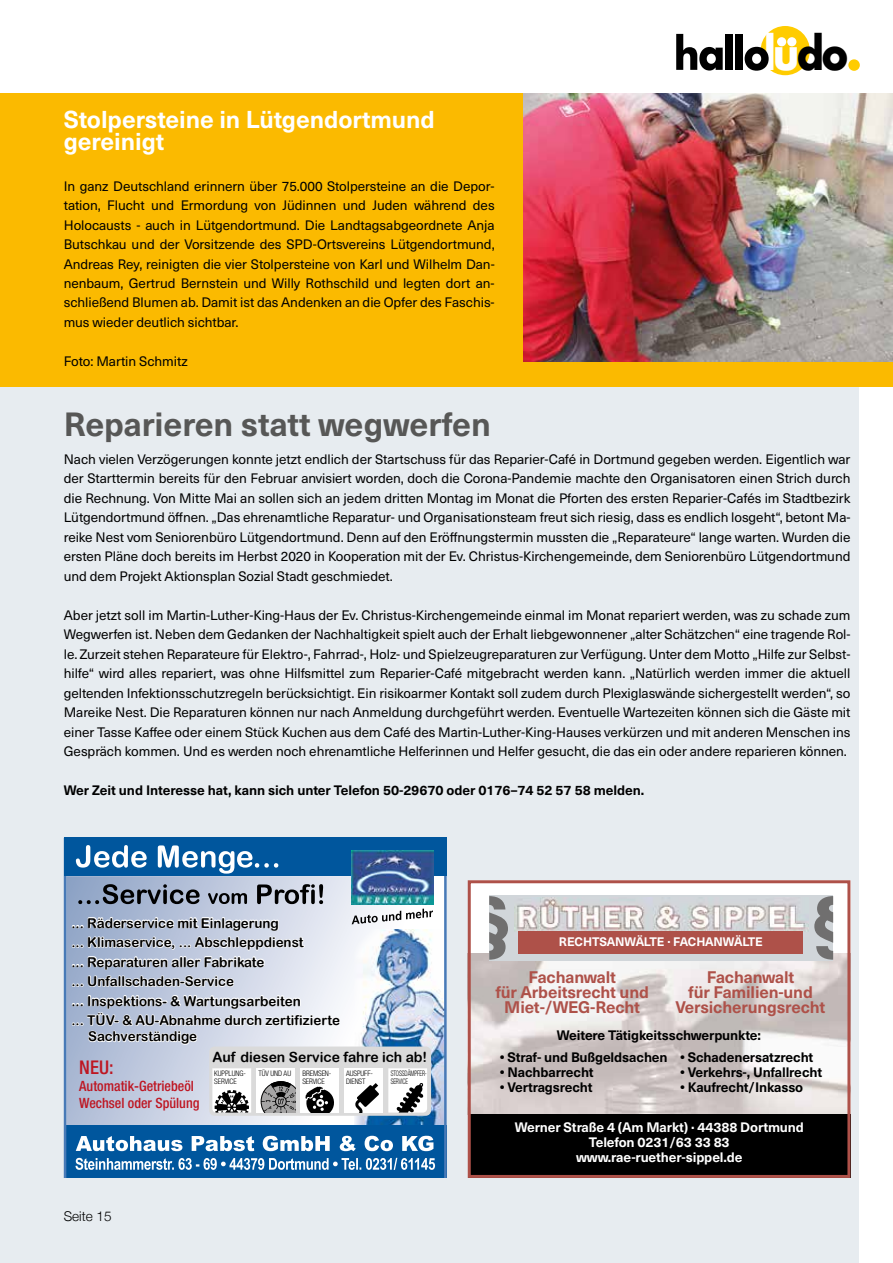
<style>
.page{position:relative;width:893px;height:1263px;background:#fff}
.page>*{position:absolute;margin:0;border:0;box-sizing:border-box;transform-origin:0 0}
.t1{font:700 51px "Futura PT";color:#fff;scale:.89 1}
.t2{font:700 33px "Neue Haas Unica W1 G";letter-spacing:-.005em;color:#575756}
.t3{font:700 24px/22.5px "Neue Haas Unica W1 G";letter-spacing:-.005em;color:#fff}
.t4{font:500 condensed 18.9px "Helvetica Neue LT Std";color:#be1622}
.t5{font:700 16.5px/15px "Neue Haas Unica W1 G";letter-spacing:-.01em;color:#ae5149;text-align:center}
.t6{font:500 condensed 14.25px/17px "Helvetica Neue LT Std";color:#be1622}
.t7{font:14.1px "Arial Rounded MT Bold";color:#000}
.t8{font:13.5px/19.5px "Neue Haas Unica W1 G";letter-spacing:-.005em;color:#000;text-align:justify}
.t9{font:700 13.5px "Neue Haas Unica W1 G";letter-spacing:-.01em;color:#000}
.t10{font:13.5px/19.5px "Arial Rounded MT Bold";color:#000}
.t11{font:700 13.5px/15px "Neue Haas Unica W1 G";letter-spacing:-.01em;color:#fff;text-align:center}
.t12{font:300 13.5px "Helvetica Neue";color:#000}
.t13{font:700 12.15px "Neue Haas Unica W1 G";letter-spacing:-.015em;color:#fff}
.t14{font:300 condensed 7.65px/7.6px "Helvetica Neue LT Std";letter-spacing:-.01em;color:#000}
.t15{font:300 condensed 7.65px/7.6px "Helvetica Neue LT Std";letter-spacing:-.01em;color:#000;scale:.77 1}
.s1{color:#000}
</style>
<div class="page">
<div style="left:0;top:94px;width:859px;height:1169px;background:#e7ecf0"></div>
<div style="left:848px;top:59px;width:12px;height:12px;background:#fc0;border-radius:50%"></div>
<div style="left:761px;top:26px;width:49px;height:49px;background:#fc0;border-radius:50%"></div>
<svg style="left:676px;top:34px;width:47px;height:37px"></svg>
<div style="left:725px;top:34px;width:8px;height:36px;background:#000"></div>
<div style="left:735px;top:34px;width:7px;height:36px;background:#000"></div>
<svg style="left:745px;top:47px;width:24px;height:24px"></svg>
<div style="left:777px;top:37px;width:9px;height:9px;background:#fff;border-radius:50%"></div>
<div style="left:787px;top:37px;width:9px;height:9px;background:#fff;border-radius:50%"></div>
<div style="left:0;top:94px;width:893px;height:293px;background:#fbba00"></div>
<img style="left:523px;top:94px;width:370px;height:267px">
<div style="left:468px;top:880px;width:382px;height:298px;background:#fff"></div>
<img style="left:472px;top:954px;width:374px;height:160px">
<div style="left:489px;top:895px;width:344px;height:65px;background:#d1d6da"></div>
<img style="left:515px;top:898px;width:291px;height:38px">
<div style="left:519px;top:931px;width:284px;height:22px;background:#ae5149"></div>
<svg style="left:489px;top:896px;width:19px;height:64px"></svg>
<svg style="left:814px;top:896px;width:19px;height:64px"></svg>
<div style="left:468px;top:1114px;width:382px;height:64px;background:#000"></div>
<div style="left:468px;top:880px;width:382px;height:298px;border:3px solid #ae5149"></div>
<svg style="left:64px;top:876px;width:382px;height:302px;background:#89a9ca"></svg>
<svg style="left:70px;top:914px;width:271px;height:132px"></svg>
<div style="left:209px;top:1046px;width:222px;height:70px;background:#dadada;border-radius:5px"></div>
<svg style="left:212px;top:1068px;width:39px;height:44px;background:#bebebe"></svg>
<div style="left:256px;top:1068px;width:39px;height:44px;background:#fff"></div>
<svg style="left:261px;top:1081px;width:35px;height:31px"></svg>
<div style="left:300px;top:1068px;width:39px;height:44px;background:#fff"></div>
<svg style="left:305px;top:1087px;width:29px;height:25px"></svg>
<div style="left:344px;top:1068px;width:39px;height:44px;background:#fff"></div>
<svg style="left:355px;top:1083px;width:24px;height:29px"></svg>
<svg style="left:388px;top:1068px;width:39px;height:44px;background:#c8c8c8"></svg>
<div style="left:64px;top:838px;width:382px;height:38px;background:#00569d"></div>
<svg style="left:76px;top:845px;width:71px;height:23px"></svg>
<svg style="left:158px;top:845px;width:120px;height:29px"></svg>
<img style="left:352px;top:850px;width:81px;height:55px">
<h3 class="t3" style="left:64px;top:106px;width:373px">Stolpersteine in Lütgendortmund gereinigt</h3>
<p class="t8" style="left:64px;top:175px;width:432px">In ganz Deutschland erinnern über 75.000 Stolpersteine an die Depor&shy;tation, Flucht und Ermordung von Jüdinnen und Juden während des Holocausts - auch in Lütgendortmund. Die Landtagsabgeordnete Anja Butschkau und der Vorsitzende des SPD-Ortsvereins Lütgendortmund, Andreas Rey, reinigten die vier Stolpersteine von Karl und Wilhelm Dan&shy;nenbaum, Gertrud Bernstein und Willy Rothschild und legten dort an&shy;schließend Blumen ab. Damit ist das Andenken an die Opfer des Faschis&shy;mus wieder deutlich sichtbar.</p>
<p class="t8" style="left:64px;top:351px;width:126px">Foto: Martin Schmitz</p>
<h2 class="t2" style="left:64px;top:399px;width:429px">Reparieren statt wegwerfen</h2>
<h1 class="t1" style="left:764px;top:20px;width:97px">lu<span class="s1">do</span></h1>
<p class="t8" style="left:64px;top:448px;width:788px">Nach vielen Verzögerungen konnte jetzt endlich der Startschuss für das Reparier-Café in Dortmund gegeben werden. Eigentlich war der Starttermin bereits für den Februar anvisiert worden, doch die Corona-Pandemie machte den Organisatoren einen Strich durch die Rechnung. Von Mitte Mai an sollen sich an jedem dritten Montag im Monat die Pforten des ersten Reparier-Cafés im Stadtbezirk Lütgendortmund öffnen. „Das ehrenamtliche Reparatur- und Organisationsteam freut sich riesig, dass es endlich losgeht“, betont Ma&shy;reike Nest vom Seniorenbüro Lütgendortmund. Denn auf den Eröffnungstermin mussten die „Reparateure“ lange warten. Wurden die ersten Pläne doch bereits im Herbst 2020 in Kooperation mit der Ev. Christus-Kirchengemeinde, dem Seniorenbüro Lütgendortmund und dem Projekt Aktionsplan Sozial Stadt geschmiedet.</p>
<p class="t8" style="left:64px;top:604px;width:788px">Aber jetzt soll im Martin-Luther-King-Haus der Ev. Christus-Kirchengemeinde einmal im Monat repariert werden, was zu schade zum Wegwerfen ist. Neben dem Gedanken der Nachhaltigkeit spielt auch der Erhalt liebgewonnener „alter Schätzchen“ eine tragende Rol&shy;le. Zurzeit stehen Reparateure für Elektro-, Fahrrad-, Holz- und Spielzeugreparaturen zur Verfügung. Unter dem Motto „Hilfe zur Selbst&shy;hilfe“ wird alles repariert, was ohne Hilfsmittel zum Reparier-Café mitgebracht werden kann. „Natürlich werden immer die aktuell geltenden Infektionsschutzregeln berücksichtigt. Ein risikoarmer Kontakt soll zudem durch Plexiglaswände sichergestellt werden“, so Mareike Nest. Die Reparaturen können nur nach Anmeldung durchgeführt werden. Eventuelle Wartezeiten können sich die Gäste mit einer Tasse Kaffee oder einem Stück Kuchen aus dem Café des Martin-Luther-King-Hauses verkürzen und mit anderen Menschen ins Gespräch kommen. Und es werden noch ehrenamtliche Helferinnen und Helfer gesucht, die das ein oder andere reparieren können.</p>
<p class="t9" style="left:64px;top:780px;width:582px">Wer Zeit und Interesse hat, kann sich unter Telefon 50-29670 oder 0176–74 52 57 58 melden.</p>
<p class="t10" style="left:71px;top:913px;width:270px">... Räderservice mit Einlagerung<br>... Klimaservice, ... Abschleppdienst<br>... Reparaturen aller Fabrikate<br>... Unfallschaden-Service<br>... Inspektions- &amp; Wartungsarbeiten<br>... TÜV- &amp; AU-Abnahme durch zertifizierte</p>
<p class="t10" style="left:88px;top:1026px;width:110px">Sachverständige</p>
<p class="t7" style="left:212px;top:1048px;width:216px">Auf diesen Service fahre ich ab!</p>
<p class="t14" style="left:214px;top:1069px;width:33px">KUPPLUNG-<br>SERVICE</p>
<p class="t14" style="left:258px;top:1069px;width:34px">TÜV UND AU</p>
<p class="t14" style="left:302px;top:1069px;width:31px">BREMSEN-<br>SERVICE</p>
<p class="t14" style="left:346px;top:1069px;width:28px">AUSPUFF-<br>DIENST</p>
<p class="t15" style="left:391px;top:1069px;width:49px">STOSSDÄMPFER-<br>SERVICE</p>
<h3 class="t4" style="left:79px;top:1056px;width:36px">NEU:</h3>
<p class="t6" style="left:79px;top:1077px;width:122px">Automatik-Getriebeöl<br>Wechsel oder Spülung</p>
<p class="t12" style="left:64px;top:1205px;width:49px">Seite 15</p>
<p class="t13" style="left:559px;top:932px;width:205px">RECHTSANWÄLTE . FACHANWÄLTE</p>
<p class="t5" style="left:495px;top:969px;width:155px">Fachanwalt<br>für Arbeitsrecht und<br>Miet-/WEG-Recht</p>
<p class="t5" style="left:676px;top:969px;width:151px">Fachanwalt<br>für Familien-und<br>Versicherungsrecht</p>
<p class="t9" style="left:500px;top:1046px;width:169px">• Straf- und Bußgeldsachen</p>
<p class="t9" style="left:500px;top:1061px;width:95px">• Nachbarrecht</p>
<p class="t9" style="left:500px;top:1076px;width:94px">• Vertragsrecht</p>
<p class="t9" style="left:557px;top:1025px;width:206px">Weitere Tätigkeitsschwerpunkte:</p>
<p class="t9" style="left:680px;top:1046px;width:135px">• Schadenersatzrecht</p>
<p class="t9" style="left:680px;top:1061px;width:144px">• Verkehrs-, Unfallrecht</p>
<p class="t9" style="left:680px;top:1076px;width:125px">• Kaufrecht/Inkasso</p>
<p class="t11" style="left:515px;top:1119px;width:291px">Werner Straße 4 (Am Markt) . 44388 Dortmund<br>Telefon 0231/63 33 83 www.rae-ruether-sippel.de</p>
</div>
